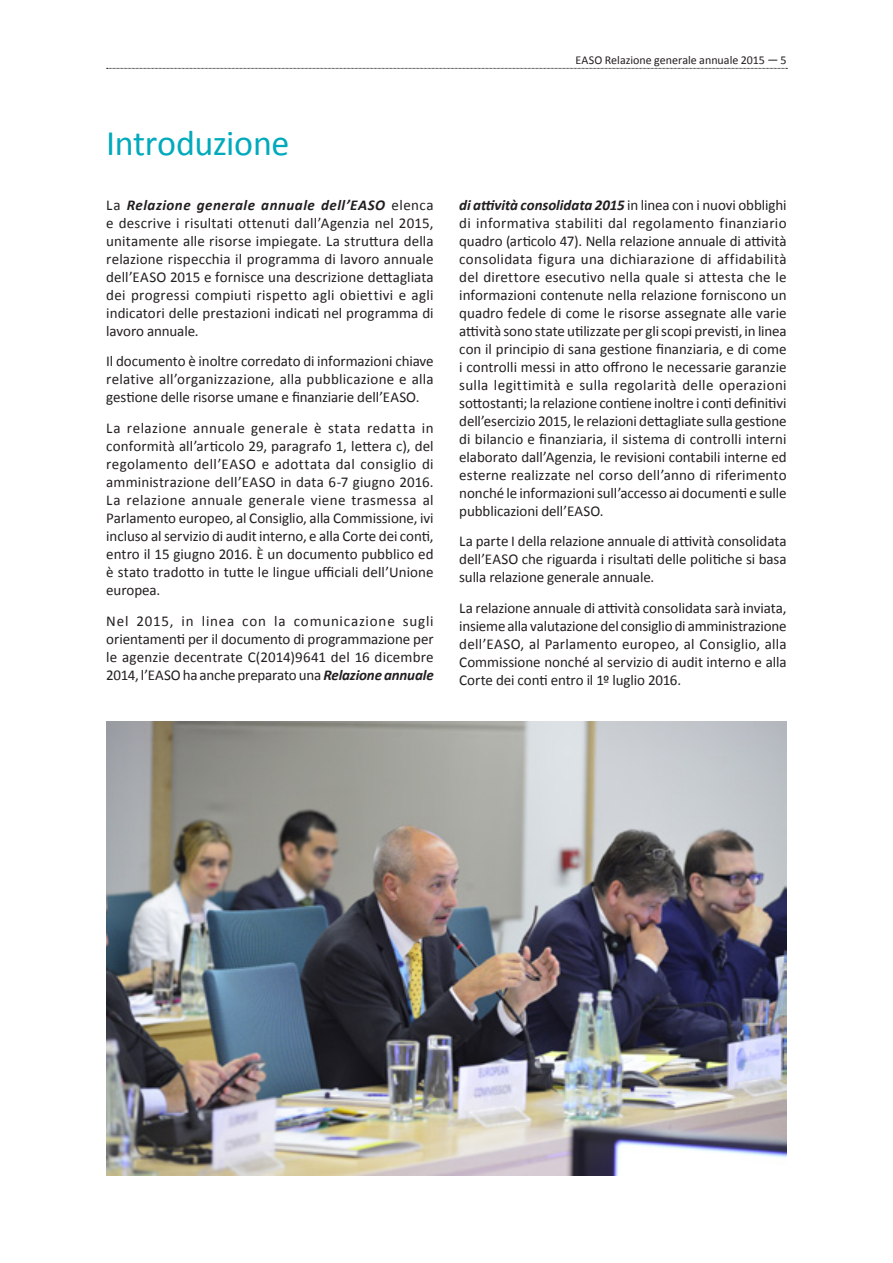
<style>
.page{position:relative;width:893px;height:1263px;background:#fff}
.page>*{position:absolute;margin:0;border:0;box-sizing:border-box;transform-origin:0 0}
.T1{font:36px "Calibri";letter-spacing:-.01em;color:#00aabc}
.body{font:15px/18px "Calibri";letter-spacing:-.005em;color:#231f20;text-align:justify}
.t1{font:12px "Calibri";color:#231f20}
.s1{font-weight:700;font-style:italic}
</style>
<div class="page">
<svg style="left:107px;top:68px;width:680px;height:1px"></svg>
<img style="left:106px;top:722px;width:681px;height:453px">
<p class="T1" style="left:106px;top:120px;width:185px">Introduzione</p>
<p class="body" style="left:106px;top:196px;width:329px">La <span class="s1">Relazione generale annuale dell’EASO</span> elenca e descrive i risultati ottenuti dall’Agenzia nel 2015, unitamente alle risorse impiegate. La struttura della relazione rispecchia il programma di lavoro annuale dell’EASO 2015 e fornisce una descrizione dettagliata dei progressi compiuti rispetto agli obiettivi e agli indicatori delle prestazioni indicati nel programma di lavoro annuale.</p>
<p class="body" style="left:106px;top:352px;width:329px">Il documento è inoltre corredato di informazioni chiave relative all’organizzazione, alla pubblicazione e alla gestione delle risorse umane e finanziarie dell’EASO.</p>
<p class="body" style="left:106px;top:419px;width:329px">La relazione annuale generale è stata redatta in conformità all’articolo 29, paragrafo 1, lettera c), del regolamento dell’EASO e adottata dal consiglio di amministrazione dell’EASO in data 6-7 giugno 2016.<br>La relazione annuale generale viene trasmessa al Parlamento europeo, al Consiglio, alla Commissione, ivi incluso al servizio di audit interno, e alla Corte dei conti, entro il 15 giugno 2016. È un documento pubblico ed è stato tradotto in tutte le lingue ufficiali dell’Unione europea.</p>
<p class="body" style="left:106px;top:612px;width:329px">Nel 2015, in linea con la comunicazione sugli orientamenti per il documento di programmazione per le agenzie decentrate C(2014)9641 del 16 dicembre 2014, l’EASO ha anche preparato una <span class="s1">Relazione annuale</span></p>
<p class="t1" style="left:575px;top:52px;width:213px">EASO Relazione generale annuale 2015 — 5</p>
<p class="body" style="left:459px;top:196px;width:329px"><span class="s1">di attività consolidata 2015</span> in linea con i nuovi obblighi di informativa stabiliti dal regolamento finanziario quadro (articolo 47). Nella relazione annuale di attività consolidata figura una dichiarazione di affidabilità del direttore esecutivo nella quale si attesta che le informazioni contenute nella relazione forniscono un quadro fedele di come le risorse assegnate alle varie attività sono state utilizzate per gli scopi previsti, in linea con il principio di sana gestione finanziaria, e di come i controlli messi in atto offrono le necessarie garanzie sulla legittimità e sulla regolarità delle operazioni sottostanti; la relazione contiene inoltre i conti definitivi dell’esercizio 2015, le relazioni dettagliate sulla gestione di bilancio e finanziaria, il sistema di controlli interni elaborato dall’Agenzia, le revisioni contabili interne ed esterne realizzate nel corso dell’anno di riferimento nonché le informazioni sull’accesso ai documenti e sulle pubblicazioni dell’EASO.</p>
<p class="body" style="left:459px;top:532px;width:329px">La parte I della relazione annuale di attività consolidata dell’EASO che riguarda i risultati delle politiche si basa sulla relazione generale annuale.</p>
<p class="body" style="left:459px;top:599px;width:329px">La relazione annuale di attività consolidata sarà inviata, insieme alla valutazione del consiglio di amministrazione dell’EASO, al Parlamento europeo, al Consiglio, alla Commissione nonché al servizio di audit interno e alla Corte dei conti entro il 1º luglio 2016.</p>
</div>
